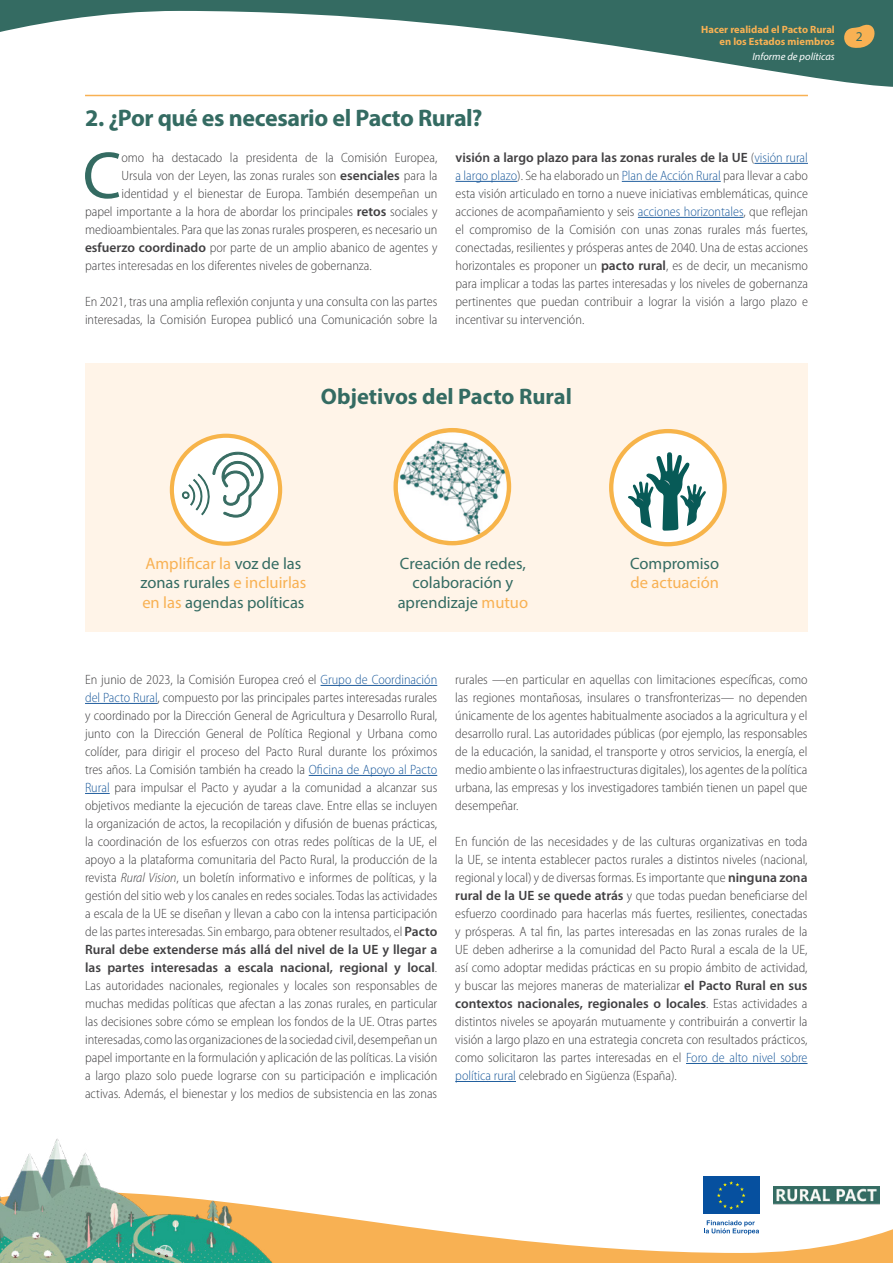
<style>
.page{position:relative;width:893px;height:1263px;background:#fff}
.page>*{position:absolute;margin:0;border:0;box-sizing:border-box;transform-origin:0 0}
.Body_text_first{font:66.9px "Myriad Pro";color:#346b62}
.Title_01{font:700 24px "Myriad Pro";letter-spacing:-.02em;color:#346b62}
.Title_figure{font:700 22.5px "Myriad Pro";color:#346b62}
.Text_figure{font:16.5px/19.5px "Myriad Pro";color:#346b62;text-align:center}
.Text_figure-2{font:16.5px/19.5px "Myriad Pro";color:#f8b153}
.Body_text{font:300 semi-condensed 13.5px/18px "Myriad Pro";color:#414042;text-align:justify}
.Body_text_first-2{font:300 semi-condensed 13.5px "Myriad Pro";color:#414042}
.t1{font:13.5px "Myriad Pro";color:#346b62}
.t2{font:700 10.5px/12px "Myriad Pro";color:#f8b153;text-align:right}
.t3{font:italic 10.5px "Myriad Pro";color:#fff}
.s1{font-weight:600;font-stretch:normal}
.s2{color:#215e9e}
.s3{color:#f8b153}
.s4{color:#346b62}
.s5{font-style:italic}
</style>
<div class="page">
<svg style="left:0;top:0;width:893px;height:87px"></svg>
<svg style="left:842px;top:17px;width:38px;height:34px"></svg>
<svg style="left:357px;top:1186px;width:536px;height:77px"></svg>
<img style="left:0;top:1138px;width:357px;height:125px">
<div style="left:702px;top:1175px;width:59px;height:40px;background:#fff"></div>
<div style="left:703px;top:1176px;width:57px;height:38px;background:#06509f"></div>
<svg style="left:717px;top:1181px;width:28px;height:28px"></svg>
<svg style="left:704px;top:1220px;width:55px;height:15px"></svg>
<img style="left:774px;top:1187px;width:105px;height:18px">
<hr style="left:85px;top:95px;width:723px;height:1px;background:#f8b153">
<hr style="left:754px;top:163px;width:54px;height:1px;background:#215e9e">
<hr style="left:455px;top:181px;width:62px;height:1px;background:#215e9e">
<hr style="left:622px;top:181px;width:99px;height:1px;background:#215e9e">
<hr style="left:638px;top:217px;width:105px;height:1px;background:#215e9e">
<div style="left:85px;top:363px;width:722px;height:269px;background:#fff4e8"></div>
<svg style="left:172px;top:436px;width:108px;height:108px;background:#fdf5e8"></svg>
<div style="left:170px;top:434px;width:112px;height:112px;border:4px solid #f7b44a;border-radius:50%"></div>
<svg style="left:181px;top:452px;width:82px;height:65px;background:#d8e1df"></svg>
<svg style="left:393px;top:428px;width:118px;height:117px"></svg>
<svg style="left:611px;top:431px;width:115px;height:115px;background:#fdf1df"></svg>
<div style="left:609px;top:429px;width:118px;height:117px;border:4px solid #f7b44a;border-radius:50%"></div>
<svg style="left:628px;top:452px;width:78px;height:79px;background:#9fbebc"></svg>
<hr style="left:321px;top:685px;width:116px;height:1px;background:#215e9e">
<hr style="left:85px;top:703px;width:73px;height:1px;background:#215e9e">
<hr style="left:309px;top:775px;width:128px;height:1px;background:#215e9e">
<svg style="left:85px;top:793px;width:25px;height:1px"></svg>
<hr style="left:686px;top:1063px;width:121px;height:1px;background:#215e9e">
<hr style="left:455px;top:1081px;width:61px;height:1px;background:#215e9e">
<p class="t2" style="left:701px;top:23px;width:135px">Hacer realidad el Pacto Rural en los Estados miembros</p>
<p class="t3" style="left:752px;top:50px;width:84px">Informe de políticas</p>
<h1 class="Title_01" style="left:85px;top:102px;width:399px">2. ¿Por qué es necesario el Pacto Rural?</h1>
<p class="Body_text_first" style="left:83px;top:134px;width:40px">C</p>
<p class="Body_text_first-2" style="left:121px;top:150px;width:318px">omo ha destacado la presidenta de la Comisión Europea,</p>
<p class="Body_text" style="left:455px;top:149px;width:354px"><span class="s1">visión a largo plazo para las zonas rurales de la UE</span> (<span class="s2">visión rural a largo plazo</span>). Se ha elaborado un <span class="s2">Plan de Acción Rural</span> para llevar a cabo esta visión articulado en torno a nueve iniciativas emblemáticas, quince acciones de acompañamiento y seis <span class="s2">acciones horizontales</span>, que reflejan el compromiso de la Comisión con unas zonas rurales más fuertes, conectadas, resilientes y prósperas antes de 2040. Una de estas acciones horizontales es proponer un <span class="s1">pacto rural</span>, es de decir, un mecanismo para implicar a todas las partes interesadas y los niveles de gobernanza pertinentes que puedan contribuir a lograr la visión a largo plazo e incentivar su intervención.</p>
<p class="Body_text_first-2" style="left:121px;top:168px;width:318px">Ursula von der Leyen, las zonas rurales son <span class="s1">esenciales</span> para la</p>
<p class="Body_text_first-2" style="left:121px;top:186px;width:318px">identidad y el bienestar de Europa. También desempeñan un</p>
<p class="Body_text_first-2" style="left:85px;top:204px;width:354px">papel importante a la hora de abordar los principales <span class="s1">retos</span> sociales y</p>
<p class="Body_text_first-2" style="left:85px;top:222px;width:354px">medioambientales. Para que las zonas rurales prosperen, es necesario un</p>
<p class="Body_text_first-2" style="left:85px;top:240px;width:354px"><span class="s1">esfuerzo coordinado</span> por parte de un amplio abanico de agentes y</p>
<p class="Body_text_first-2" style="left:85px;top:258px;width:288px">partes interesadas en los diferentes niveles de gobernanza.</p>
<p class="Body_text" style="left:85px;top:293px;width:354px">En 2021, tras una amplia reflexión conjunta y una consulta con las partes interesadas, la Comisión Europea publicó una Comunicación sobre la</p>
<p class="t1" style="left:856px;top:28px;width:8px">2</p>
<p class="Title_figure" style="left:321px;top:382px;width:252px">Objetivos del Pacto Rural</p>
<p class="Text_figure" style="left:140px;top:553px;width:167px"><span class="s3">Amplificar la</span> voz de las zonas rurales <span class="s3">e incluirlas en las</span> agendas políticas</p>
<p class="Text_figure" style="left:398px;top:553px;width:132px">Creación de redes, colaboración y aprendizaje <span class="s3">mutuo</span></p>
<p class="Text_figure-2" style="left:630px;top:553px;width:91px"><span class="s4">Compromiso </span>de actuación</p>
<p class="Body_text" style="left:85px;top:671px;width:354px">En junio de 2023, la Comisión Europea creó el <span class="s2">Grupo de Coordinación del Pacto Rural</span>, compuesto por las principales partes interesadas rurales y coordinado por la Dirección General de Agricultura y Desarrollo Rural, junto con la Dirección General de Política Regional y Urbana como colíder, para dirigir el proceso del Pacto Rural durante los próximos tres años. La Comisión también ha creado la <span class="s2">Oficina de Apoyo al Pacto Rural</span> para impulsar el Pacto y ayudar a la comunidad a alcanzar sus objetivos mediante la ejecución de tareas clave. Entre ellas se incluyen la organización de actos, la recopilación y difusión de buenas prácticas, la coordinación de los esfuerzos con otras redes políticas de la UE, el apoyo a la plataforma comunitaria del Pacto Rural, la producción de la revista <span class="s5">Rural Vision</span>, un boletín informativo e informes de políticas, y la gestión del sitio web y los canales en redes sociales. Todas las actividades a escala de la UE se diseñan y llevan a cabo con la intensa participación de las partes interesadas. Sin embargo, para obtener resultados, el <span class="s1">Pacto Rural debe extenderse más allá del nivel de la UE y llegar a las partes interesadas a escala nacional, regional y local</span>.<br>Las autoridades nacionales, regionales y locales son responsables de muchas medidas políticas que afectan a las zonas rurales, en particular las decisiones sobre cómo se emplean los fondos de la UE. Otras partes interesadas, como las organizaciones de la sociedad civil, desempeñan un papel importante en la formulación y aplicación de las políticas. La visión a largo plazo solo puede lograrse con su participación e implicación activas. Además, el bienestar y los medios de subsistencia en las zonas</p>
<p class="Body_text" style="left:455px;top:671px;width:354px">rurales —en particular en aquellas con limitaciones específicas, como las regiones montañosas, insulares o transfronterizas— no dependen únicamente de los agentes habitualmente asociados a la agricultura y el desarrollo rural. Las autoridades públicas (por ejemplo, las responsables de la educación, la sanidad, el transporte y otros servicios, la energía, el medio ambiente o las infraestructuras digitales), los agentes de la política urbana, las empresas y los investigadores también tienen un papel que desempeñar.</p>
<p class="Body_text" style="left:455px;top:833px;width:354px">En función de las necesidades y de las culturas organizativas en toda la UE, se intenta establecer pactos rurales a distintos niveles (nacional, regional y local) y de diversas formas. Es importante que <span class="s1">ninguna zona rural de la UE se quede atrás</span> y que todas puedan beneficiarse del esfuerzo coordinado para hacerlas más fuertes, resilientes, conectadas y prósperas. A tal fin, las partes interesadas en las zonas rurales de la UE deben adherirse a la comunidad del Pacto Rural a escala de la UE, así como adoptar medidas prácticas en su propio ámbito de actividad, y buscar las mejores maneras de materializar <span class="s1">el Pacto Rural en sus contextos nacionales, regionales o locales</span>. Estas actividades a distintos niveles se apoyarán mutuamente y contribuirán a convertir la visión a largo plazo en una estrategia concreta con resultados prácticos, como solicitaron las partes interesadas en el <span class="s2">Foro de alto nivel sobre política rural</span> celebrado en Sigüenza (España).</p>
</div>
